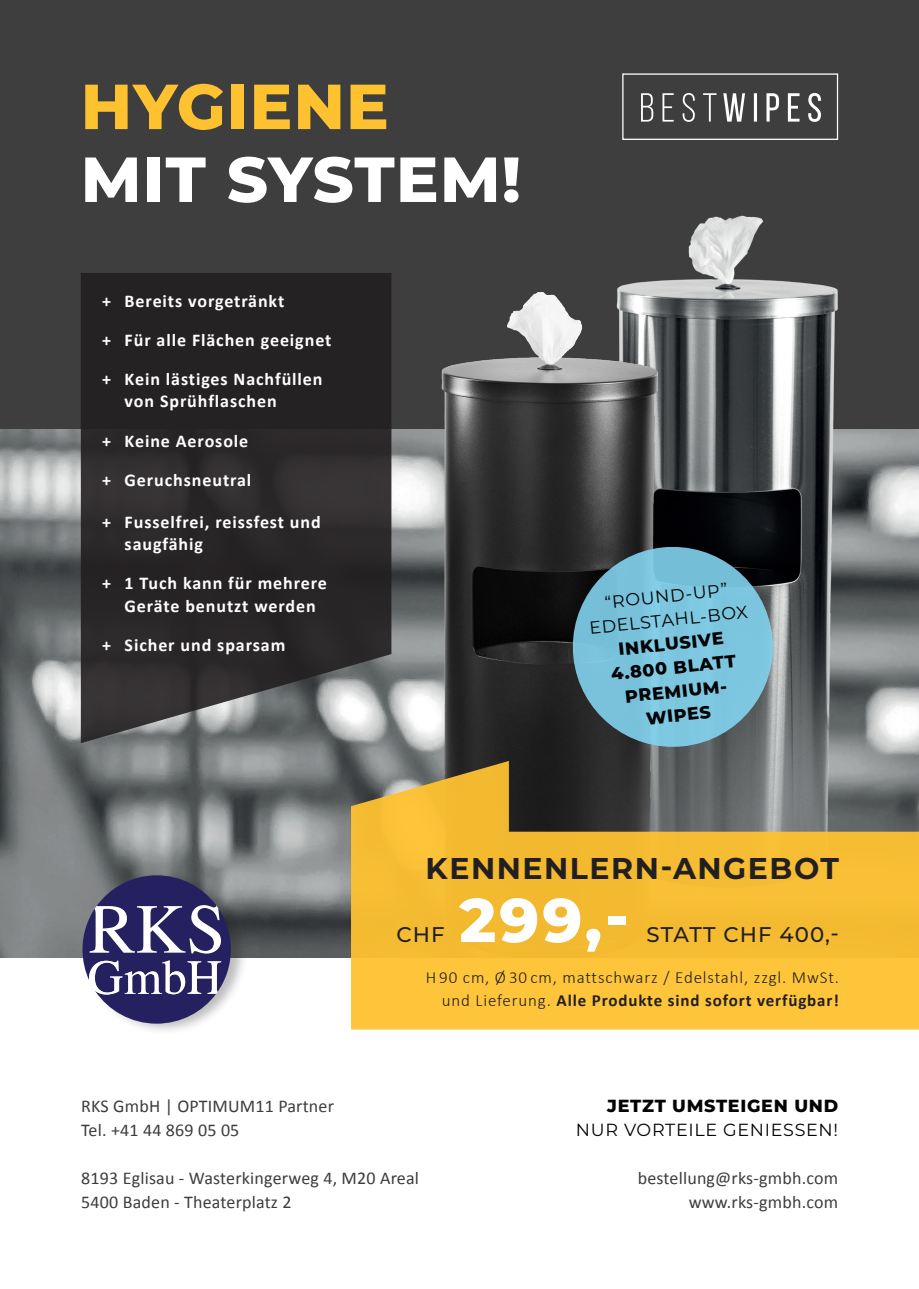
<style>
.page{position:relative;width:919px;height:1289px;background:#fff}
.page>*{position:absolute;margin:0;border:0;box-sizing:border-box;transform-origin:0 0}
.t1{font:800 63.45px "Montserrat";letter-spacing:.02em;color:#fff}
.t2{font:800 63.45px "Montserrat";letter-spacing:.02em;color:#fec231}
.t3{font:800 61.65px "Montserrat";color:#fff}
.t4{font:700 30px "Montserrat";letter-spacing:.05em;color:#231f20}
.t5{font:500 21.3px "Montserrat";letter-spacing:.05em;color:#231f20}
.t6{font:700 18px/39px "Calibri";letter-spacing:.05em;color:#fff}
.t7{font:18px/24px "Calibri";letter-spacing:.01em;color:#3c3d3f}
.t8{font:800 17.55px/23.9px "Montserrat";letter-spacing:.04em;color:#020405;text-align:center}
.t9{font:17.55px/23.9px "Montserrat";letter-spacing:.04em;color:#020405;text-align:center}
.t10{font:300 16.95px/23.4px "Calibri";letter-spacing:.05em;color:#231f20;text-align:right}
.s1{font-weight:700}
</style>
<div class="page">
<div style="left:0;top:0;width:918px;height:531px;background:#3e3e3f"></div>
<img style="left:0;top:429px;width:918px;height:528px">
<img style="left:681px;top:215px;width:164px;height:546px">
<img style="left:408px;top:279px;width:273px;height:482px">
<svg style="left:351px;top:761px;width:567px;height:268px;background:#d6a93d"></svg>
<svg style="left:567px;top:541px;width:211px;height:211px;background:#679bad"></svg>
<svg style="left:81px;top:273px;width:310px;height:470px;background:#333031"></svg>
<div style="left:82px;top:868px;width:167px;height:167px;background:#231f20;opacity:.3"></div>
<svg style="left:82px;top:875px;width:149px;height:148px"></svg>
<svg style="left:723px;top:93px;width:97px;height:29px"></svg>
<svg style="left:641px;top:93px;width:75px;height:29px"></svg>
<div style="left:622px;top:73px;width:216px;height:67px;border:1px solid #fff"></div>
<h1 class="t2" style="left:81px;top:60px;width:309px">HYGIENE</h1>
<h1 class="t1" style="left:81px;top:133px;width:441px">MIT SYSTEM!</h1>
<p class="t6" style="left:102px;top:281px;width:231px">+ Bereits vorgetränkt<br>+ Für alle Flächen geeignet + Kein lästiges Nachfüllen</p>
<p class="t6" style="left:102px;top:381px;width:176px;text-indent:22px">von Sprühflaschen + Keine Aerosole<br>+ Geruchsneutral</p>
<p class="t6" style="left:125px;top:509px;width:198px;line-height:22.5px;text-indent:-22px">+ Fusselfrei, reissfest und saugfähig</p>
<p class="t6" style="left:125px;top:571px;width:204px;line-height:22.5px;text-indent:-22px">+ 1 Tuch kann für mehrere<br>Geräte benutzt werden</p>
<p class="t6" style="left:102px;top:624px;width:185px">+ Sicher und sparsam</p>
<p class="t9" style="left:585px;top:592px;width:161px;rotate:-6deg">“ROUND-UP”<br>EDELSTAHL-BOX</p>
<p class="t8" style="left:607px;top:637px;width:127px;rotate:-6deg">INKLUSIVE<br>4.800 BLATT<br>PREMIUM-<br>WIPES</p>
<h3 class="t4" style="left:425px;top:846px;width:415px">KENNENLERN-ANGEBOT</h3>
<p class="t5" style="left:396px;top:919px;width:50px">CHF</p>
<h2 class="t3" style="left:459px;top:874px;width:171px">299,-</h2>
<p class="t5" style="left:646px;top:919px;width:194px">STATT CHF 400,-</p>
<p class="t10" style="left:425px;top:965px;width:415px">H 90 cm, Ø 30 cm, mattschwarz / Edelstahl, zzgl. MwSt. und Lieferung. <span class="s1">Alle Produkte sind sofort verfügbar!</span></p>
<p class="t7" style="left:81px;top:1093px;width:254px">RKS GmbH | OPTIMUM11 Partner<br>Tel. +41 44 869 05 05</p>
<p class="t7" style="left:81px;top:1165px;width:339px">8193 Eglisau - Wasterkingerweg 4, M20 Areal<br>5400 Baden - Theaterplatz 2</p>
<p class="t7" style="left:637px;top:1165px;width:202px;text-align:right">bestellung@rks-gmbh.com www.rks-gmbh.com</p>
<p class="t8" style="left:607px;top:1092px;width:232px">JETZT UMSTEIGEN UND</p>
<p class="t9" style="left:575px;top:1117px;width:264px">NUR VORTEILE GENIESSEN!</p>
</div>
